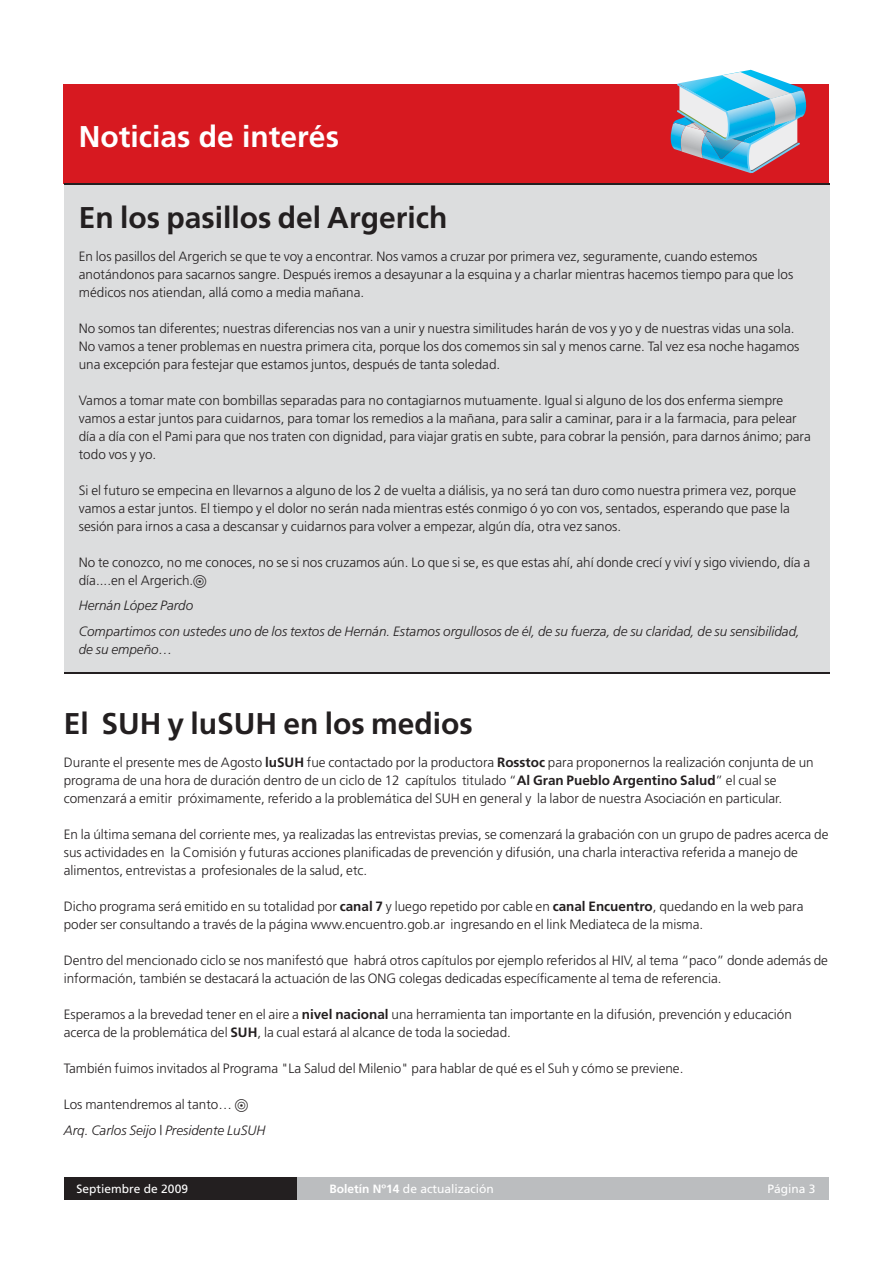
<style>
.page{position:relative;width:893px;height:1263px;background:#fff}
.page>*{position:absolute;margin:0;border:0;box-sizing:border-box;transform-origin:0 0}
.t1{font:700 30px "Frutiger";color:#231f20}
.t2{font:700 30px "Frutiger";color:#fff}
.t3{font:300 13.5px/18px "Frutiger";color:#231f20}
.t4{font:italic 300 13.5px/25.5px "Frutiger";color:#231f20}
.t5{font:12px "Frutiger";color:#fff}
.s1{font-family:"L Decoration Pi Two";font-weight:400}
.s2{font-weight:700}
.s3{font-style:normal}
.s4{font-family:"L Decoration Pi Two";font-weight:400;font-style:normal}
</style>
<div class="page">
<div style="left:64px;top:184px;width:765px;height:489px;background:#dcddde"></div>
<div style="left:64px;top:1177px;width:234px;height:22px;background:#231f20"></div>
<div style="left:298px;top:1177px;width:531px;height:22px;background:#bbbdbf"></div>
<div style="left:64px;top:85px;width:765px;height:99px;background:#d71920"></div>
<hr style="left:64px;top:183px;width:765px;height:2px;background:#231f20">
<hr style="left:64px;top:672px;width:765px;height:2px;background:#231f20">
<svg style="left:667px;top:70px;width:142px;height:104px"></svg>
<p class="t2" style="left:79px;top:125px;width:262px">Noticias de interés</p>
<p class="t1" style="left:79px;top:205px;width:370px">En los pasillos del Argerich</p>
<p class="t3" style="left:79px;top:248px;width:716px">En los pasillos del Argerich se que te voy a encontrar. Nos vamos a cruzar por primera vez, seguramente, cuando estemos anotándonos para sacarnos sangre. Después iremos a desayunar a la esquina y a charlar mientras hacemos tiempo para que los médicos nos atiendan, allá como a media mañana.</p>
<p class="t3" style="left:79px;top:320px;width:722px">No somos tan diferentes; nuestras diferencias nos van a unir y nuestra similitudes harán de vos y yo y de nuestras vidas una sola.<br>No vamos a tener problemas en nuestra primera cita, porque los dos comemos sin sal y menos carne. Tal vez esa noche hagamos una excepción para festejar que estamos juntos, después de tanta soledad.</p>
<p class="t3" style="left:79px;top:392px;width:733px">Vamos a tomar mate con bombillas separadas para no contagiarnos mutuamente. Igual si alguno de los dos enferma siempre vamos a estar juntos para cuidarnos, para tomar los remedios a la mañana, para salir a caminar, para ir a la farmacia, para pelear día a día con el Pami para que nos traten con dignidad, para viajar gratis en subte, para cobrar la pensión, para darnos ánimo; para todo vos y yo.</p>
<p class="t3" style="left:79px;top:482px;width:719px">Si el futuro se empecina en llevarnos a alguno de los 2 de vuelta a diálisis, ya no será tan duro como nuestra primera vez, porque vamos a estar juntos. El tiempo y el dolor no serán nada mientras estés conmigo ó yo con vos, sentados, esperando que pase la sesión para irnos a casa a descansar y cuidarnos para volver a empezar, algún día, otra vez sanos.</p>
<p class="t3" style="left:79px;top:554px;width:732px">No te conozco, no me conoces, no se si nos cruzamos aún. Lo que si se, es que estas ahí, ahí donde crecí y viví y sigo viviendo, día a día....en el Argerich.<span class="s1">-</span></p>
<p class="t4" style="left:79px;top:594px;width:722px">Hernán López Pardo<br>Compartimos con ustedes uno de los textos de Hernán. Estamos orgullosos de él, de su fuerza, de su claridad, de su sensibilidad,</p>
<p class="t4" style="left:79px;top:637px;width:95px">de su empeño…</p>
<p class="t1" style="left:64px;top:712px;width:410px">El SUH y luSUH en los medios</p>
<p class="t3" style="left:64px;top:755px;width:751px">Durante el presente mes de Agosto <span class="s2">luSUH</span> fue contactado por la productora <span class="s2">Rosstoc</span> para proponernos la realización conjunta de un programa de una hora de duración dentro de un ciclo de 12 capítulos titulado “<span class="s2">Al Gran Pueblo Argentino Salud</span>” el cual se comenzará a emitir próximamente, referido a la problemática del SUH en general y la labor de nuestra Asociación en particular.</p>
<p class="t3" style="left:64px;top:827px;width:766px">En la última semana del corriente mes, ya realizadas las entrevistas previas, se comenzará la grabación con un grupo de padres acerca de sus actividades en la Comisión y futuras acciones planificadas de prevención y difusión, una charla interactiva referida a manejo de alimentos, entrevistas a profesionales de la salud, etc.</p>
<p class="t3" style="left:64px;top:899px;width:741px">Dicho programa será emitido en su totalidad por <span class="s2">canal 7</span> y luego repetido por cable en <span class="s2">canal Encuentro</span>, quedando en la web para poder ser consultando a través de la página www.encuentro.gob.ar ingresando en el link Mediateca de la misma.</p>
<p class="t3" style="left:64px;top:953px;width:765px">Dentro del mencionado ciclo se nos manifestó que habrá otros capítulos por ejemplo referidos al HIV, al tema “paco” donde además de información, también se destacará la actuación de las ONG colegas dedicadas específicamente al tema de referencia.</p>
<p class="t3" style="left:64px;top:1007px;width:729px">Esperamos a la brevedad tener en el aire a <span class="s2">nivel nacional</span> una herramienta tan importante en la difusión, prevención y educación acerca de la problemática del <span class="s2">SUH</span>, la cual estará al alcance de toda la sociedad.</p>
<p class="t3" style="left:64px;top:1061px;width:621px">También fuimos invitados al Programa "La Salud del Milenio" para hablar de qué es el Suh y cómo se previene.</p>
<p class="t4" style="left:64px;top:1093px;width:203px"><span class="s3">Los mantendremos al tanto…</span> <span class="s4">-<br></span>Arq. Carlos Seijo | Presidente LuSUH</p>
<p class="t5" style="left:77px;top:1183px;width:113px">Septiembre de 2009</p>
<p class="t5" style="left:329px;top:1183px;width:166px"><span class="s2">Boletín Nº14</span> de actualización</p>
<p class="t5" style="left:767px;top:1183px;width:50px">Página 3</p>
</div>
